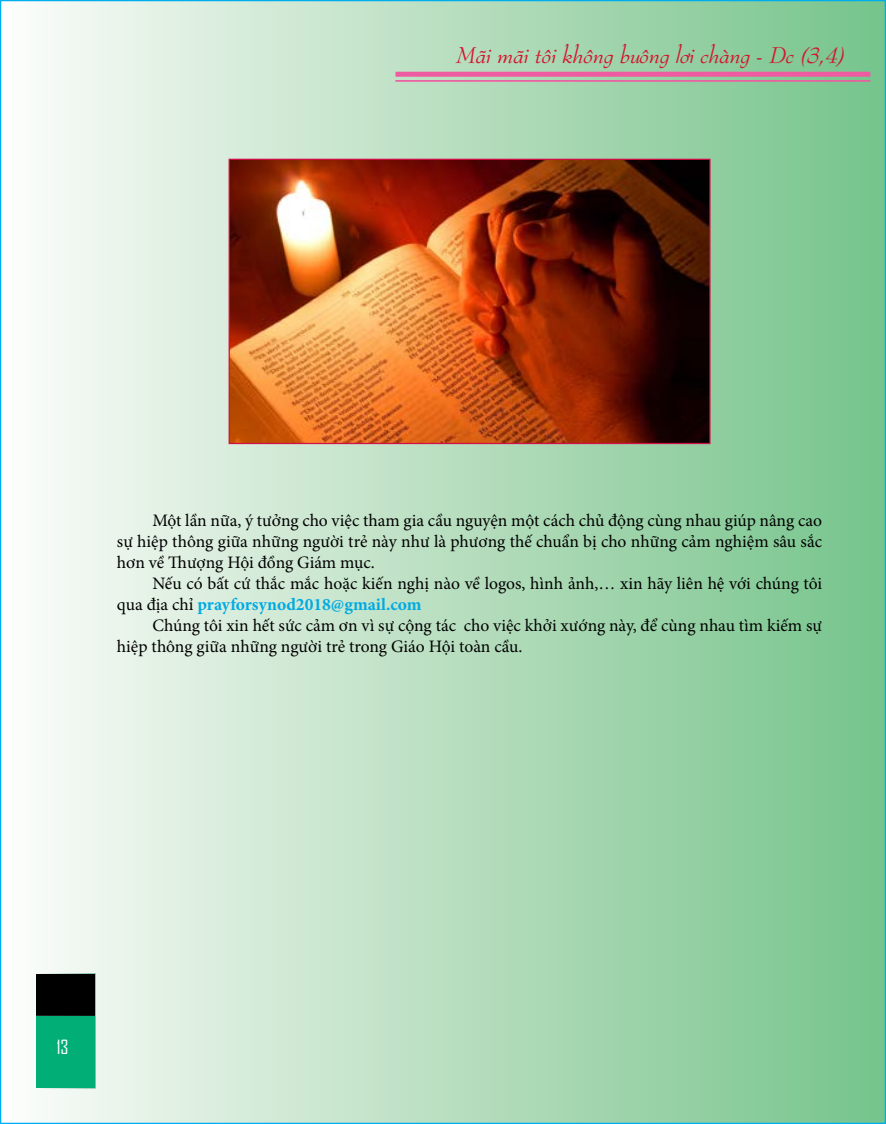
<style>
.page{position:relative;width:886px;height:1124px;background:#fff}
.page>*{position:absolute;margin:0;border:0;box-sizing:border-box;transform-origin:0 0}
.t1{font:italic 22.5px "VNI Bern";color:#d2162e}
.t2{font:18.75px "Agency FB";color:#fff}
.t3{font:17.5px/21px "Minion Pro";color:#000}
.s1{font-weight:700;color:#00aae3}
</style>
<div class="page">
<div style="left:1px;top:1px;width:884px;height:1122px;background:linear-gradient(to right,#fdfcfa,#76c38a)"></div>
<div style="left:35px;top:973px;width:61px;height:42px;background:#000;border:1px solid #fff"></div>
<div style="left:35px;top:1015px;width:61px;height:73px;background:#00ae76"></div>
<div style="left:395px;top:72px;width:475px;height:5px;background:#ef5ba1"></div>
<hr style="left:395px;top:80px;width:475px;height:2px;background:#ef5ba1">
<img style="left:231px;top:161px;width:477px;height:281px">
<div style="left:229px;top:159px;width:481px;height:285px;border:1px solid #d11048"></div>
<p class="t1" style="left:457px;top:38px;width:390px">Maõi maõi toâi khoâng buoâng lôi chaøng - Dc (3,4)</p>
<p class="t3" style="left:117px;top:509px;width:707px;text-align:justify;text-indent:35px">Một lần nữa, ý tưởng cho việc tham gia cầu nguyện một cách chủ động cùng nhau giúp nâng cao sự hiệp thông giữa những người trẻ này như là phương thế chuẩn bị cho những cảm nghiệm sâu sắc hơn về Thượng Hội đồng Giám mục.</p>
<p class="t3" style="left:117px;top:572px;width:707px;text-indent:35px">Nếu có bất cứ thắc mắc hoặc kiến nghị nào về logos, hình ảnh,… xin hãy liên hệ với chúng tôi qua địa chỉ <span class="s1">prayforsynod2018@gmail.com</span></p>
<p class="t3" style="left:117px;top:614px;width:707px;text-indent:35px">Chúng tôi xin hết sức cảm ơn vì sự cộng tác cho việc khởi xướng này, để cùng nhau tìm kiếm sự hiệp thông giữa những người trẻ trong Giáo Hội toàn cầu.</p>
<p class="t2" style="left:57px;top:1035px;width:13px">13</p>
</div>
